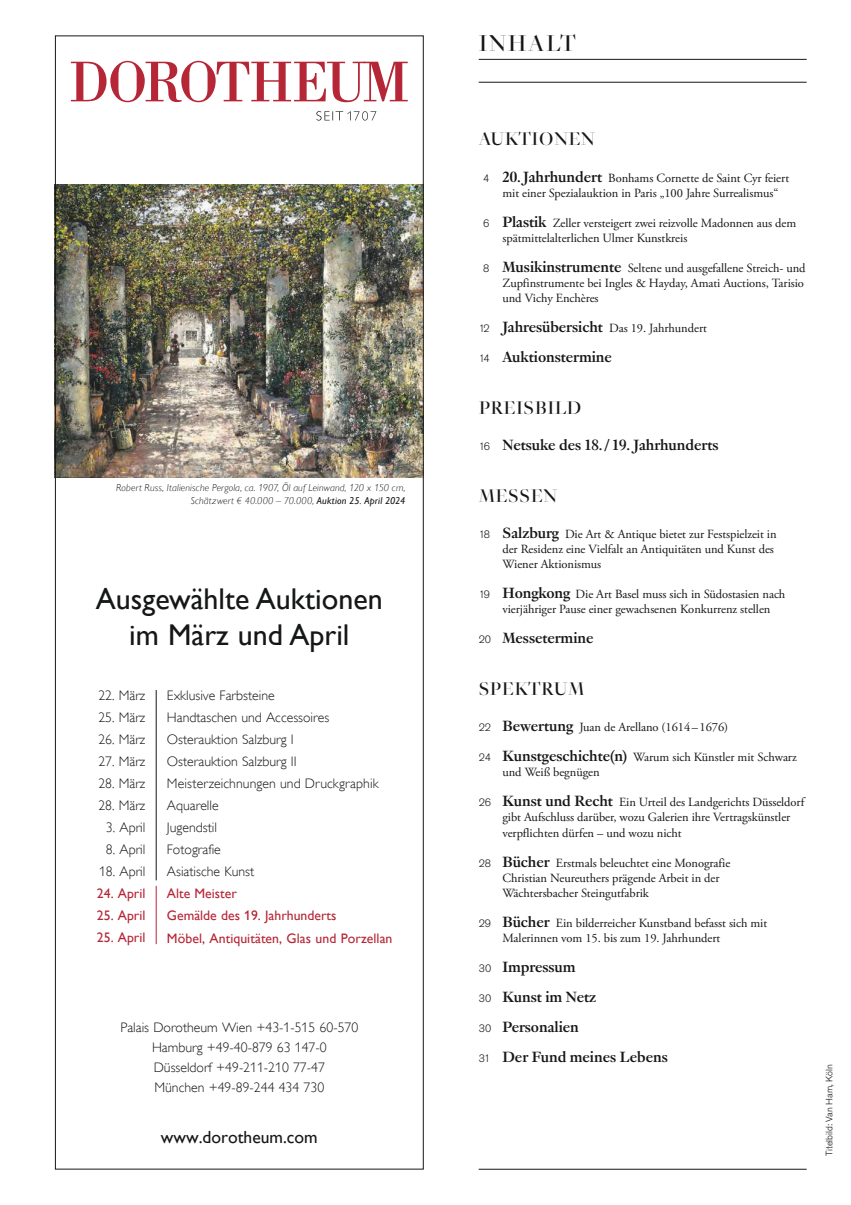
<style>
.page{position:relative;width:851px;height:1205px;background:#fff}
.page>*{position:absolute;margin:0;border:0;box-sizing:border-box;transform-origin:0 0}
.t1{font:30px/36px "Gill Alt One";color:#151616;text-align:center}
.t2{font:25px "Genath Display";letter-spacing:.065em;color:#151616}
.t3{font:20px "Genath Display";letter-spacing:.02em;color:#151616}
.t4{font:17.5px "Gill Alt One";color:#151616}
.t5{font:700 16.25px/30px "Genath";letter-spacing:-.005em;color:#151616}
.t6{font:300 13.75px/22.1px "Gill Alt One";color:#151616;text-align:center}
.t7{font:13.75px/22.1px "Gill Alt One";color:#b52636}
.t8{font:12.5px/15px "Zeit Garamond Pro";letter-spacing:-.005em;color:#151616}
.t9{font:italic 300 10px/12.5px "Gill Alt One";letter-spacing:.015em;color:#151616;text-align:right}
.t10{font:300 9.38px "Akzidenz Grotesk Pro";color:#151616}
.s1{font-weight:400}
.s2{font-family:"Akzidenz Grotesk Pro";font-weight:300;font-size:10.62px}
.s3{font-family:"Genath";font-weight:700;font-size:16.25px}
</style>
<div class="page">
<hr style="left:478px;top:1169px;width:328px;height:1px;background:#151616">
<hr style="left:478px;top:59px;width:328px;height:1px;background:#151616">
<hr style="left:478px;top:82px;width:328px;height:1px;background:#151616">
<img style="left:57px;top:184px;width:364px;height:293px">
<svg style="left:71px;top:61px;width:336px;height:41px"></svg>
<svg style="left:316px;top:111px;width:60px;height:10px"></svg>
<hr style="left:156px;top:690px;width:1px;height:190px;background:#151616">
<hr style="left:156px;top:886px;width:1px;height:58px;background:#b52636">
<p class="t9" style="left:116px;top:481px;width:290px">Robert Russ, Italienische Pergola, ca. 1907, Öl auf Leinwand, 120 x 150 cm,<br>Schätzwert € 40.000 – 70.000, <span class="s1">Auktion 25. April 2024</span></p>
<h1 class="t1" style="left:96px;top:581px;width:288px">Ausgewählte Auktionen im März und April</h1>
<p class="t6" style="left:98px;top:684px;width:49px">22. März</p>
<p class="t6" style="left:98px;top:706px;width:49px">25. März</p>
<p class="t6" style="left:98px;top:728px;width:49px">26. März</p>
<p class="t6" style="left:98px;top:750px;width:49px">27. März</p>
<p class="t6" style="left:98px;top:772px;width:49px">28. März</p>
<p class="t6" style="left:98px;top:794px;width:49px">28. März</p>
<p class="t6" style="left:106px;top:816px;width:41px">3. April</p>
<p class="t6" style="left:106px;top:838px;width:41px">8. April</p>
<p class="t6" style="left:99px;top:860px;width:48px">18. April</p>
<p class="t7" style="left:97px;top:882px;width:50px">24. April</p>
<p class="t7" style="left:97px;top:904px;width:50px">25. April</p>
<p class="t7" style="left:97px;top:926px;width:50px">25. April</p>
<p class="t6" style="left:167px;top:684px;width:213px;text-align:left">Exklusive Farbsteine<br>Handtaschen und Accessoires<br>Osterauktion Salzburg I<br>Osterauktion Salzburg II<br>Meisterzeichnungen und Druckgraphik<br>Aquarelle<br>Jugendstil<br>Fotografie<br>Asiatische Kunst</p>
<p class="t7" style="left:167px;top:882px;width:227px">Alte Meister<br>Gemälde des 19. Jahrhunderts<br>Möbel, Antiquitäten, Glas und Porzellan</p>
<p class="t6" style="left:120px;top:1017px;width:239px;line-height:20px">Palais Dorotheum Wien +43-1-515 60-570<br>Hamburg +49-40-879 63 147-0<br>Düsseldorf +49-211-210 77-47<br>München +49-89-244 434 730</p>
<h3 class="t4" style="left:161px;top:1126px;width:158px">www.dorotheum.com</h3>
<h2 class="t2" style="left:478px;top:27px;width:99px">INHALT</h2>
<h3 class="t3" style="left:478px;top:126px;width:118px">AUKTIONEN</h3>
<p class="t8" style="left:502px;top:171px;width:288px;text-indent:-19px"><span class="s2">4</span> <span class="s3">20. Jahrhundert</span> Bonhams Cornette de Saint Cyr feiert mit einer Spezialauktion in Paris „100 Jahre Surrealismus“</p>
<p class="t8" style="left:502px;top:216px;width:295px;text-indent:-19px"><span class="s2">6</span> <span class="s3">Plastik</span> Zeller versteigert zwei reizvolle Madonnen aus dem spätmittelalterlichen Ulmer Kunstkreis</p>
<p class="t8" style="left:502px;top:261px;width:305px;text-indent:-19px"><span class="s2">8</span> <span class="s3">Musikinstrumente</span> Seltene und ausgefallene Streich- und<br>Zupfinstrumente bei Ingles &amp; Hayday, Amati Auctions, Tarisio und Vichy Enchères</p>
<p class="t8" style="left:478px;top:321px;width:230px"><span class="s2">12</span> <span class="s3">Jahresübersicht</span> Das 19. Jahrhundert</p>
<h3 class="t5" style="left:478px;top:341px;width:135px"><span class="s2">14</span> Auktionstermine</h3>
<h3 class="t3" style="left:478px;top:394px;width:104px">PREISBILD</h3>
<h3 class="t5" style="left:478px;top:429px;width:241px"><span class="s2">16</span> Netsuke des 18. / 19. Jahrhunderts</h3>
<h3 class="t3" style="left:478px;top:482px;width:80px">MESSEN</h3>
<p class="t8" style="left:502px;top:527px;width:275px;text-indent:-24px"><span class="s2">18</span> <span class="s3">Salzburg</span> Die Art &amp; Antique bietet zur Festspielzeit in der Residenz eine Vielfalt an Antiquitäten und Kunst des<br>Wiener Aktionismus</p>
<p class="t8" style="left:502px;top:587px;width:284px;text-indent:-24px"><span class="s2">19</span> <span class="s3">Hongkong</span> Die Art Basel muss sich in Südostasien nach vierjähriger Pause einer gewachsenen Konkurrenz stellen</p>
<h3 class="t5" style="left:478px;top:622px;width:116px"><span class="s2">20</span> Messetermine</h3>
<h3 class="t3" style="left:478px;top:675px;width:107px">SPEKTRUM</h3>
<p class="t8" style="left:478px;top:720px;width:251px"><span class="s2">22</span> <span class="s3">Bewertung</span> Juan de Arellano (1614–1676)</p>
<p class="t8" style="left:502px;top:750px;width:296px;text-indent:-24px"><span class="s2">24</span> <span class="s3">Kunstgeschichte(n)</span> Warum sich Künstler mit Schwarz und Weiß begnügen</p>
<p class="t8" style="left:502px;top:795px;width:303px;text-indent:-24px"><span class="s2">26</span> <span class="s3">Kunst und Recht</span> Ein Urteil des Landgerichts Düsseldorf gibt Aufschluss darüber, wozu Galerien ihre Vertragskünstler verpflichten dürfen – und wozu nicht</p>
<p class="t8" style="left:502px;top:855px;width:229px;text-indent:-24px"><span class="s2">28</span> <span class="s3">Bücher</span> Erstmals beleuchtet eine Monografie<br>Christian Neureuthers prägende Arbeit in der<br>Wächtersbacher Steingutfabrik</p>
<p class="t8" style="left:502px;top:915px;width:266px;text-indent:-24px"><span class="s2">29</span> <span class="s3">Bücher</span> Ein bilderreicher Kunstband befasst sich mit<br>Malerinnen vom 15. bis zum 19. Jahrhundert</p>
<h3 class="t5" style="left:478px;top:950px;width:191px"><span class="s2">30</span> Impressum<br><span class="s2">30</span> Kunst im Netz<br><span class="s2">30</span> Personalien<br><span class="s2">31</span> Der Fund meines Lebens</h3>
<p class="t10" style="left:822px;top:1156px;width:94px;rotate:-90deg">Titelbild: Van Ham, Köln</p>
</div>
